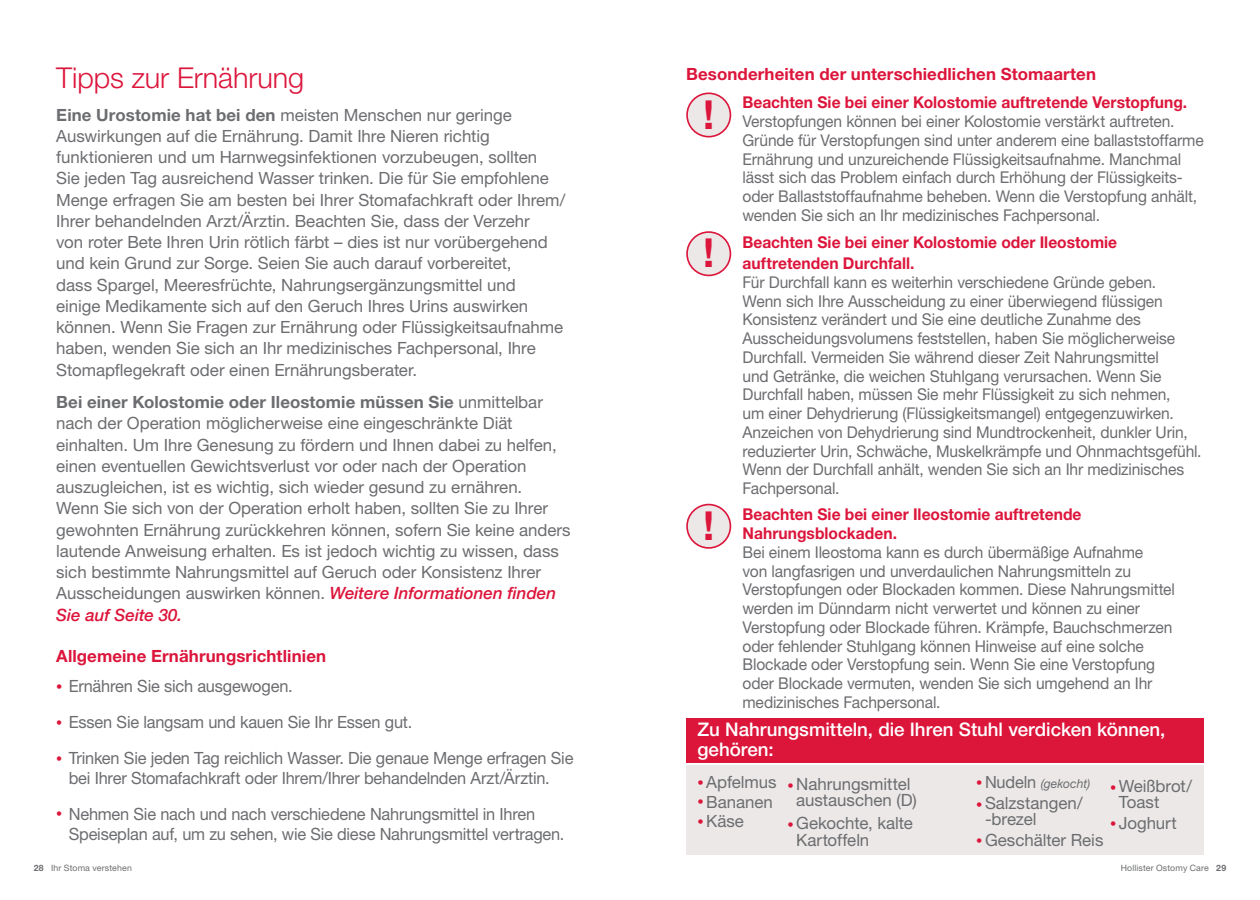
<style>
.page{position:relative;width:1260px;height:900px;background:#fff}
.page>*{position:absolute;margin:0;border:0;box-sizing:border-box;transform-origin:0 0}
.Subhead-Red{font:700 40px "Helvetica Neue LT Pro";color:#dc153b}
.Subhead-Red-2{font:300 28.75px "Helvetica Neue LT Pro";letter-spacing:-.005em;color:#dc153b}
.Subhead-Red-3{font:500 18.75px/20px "Helvetica Neue LT Pro";color:#fff}
.Subhead-Red-4{font:16.88px/21.2px "Helvetica Neue LT Pro";letter-spacing:-.005em;color:#6c6d70}
.Body{font:16.88px/20px "Helvetica Neue LT Pro";letter-spacing:-.015em;color:#6c6d70}
.Subhead-Red-5{font:700 16.88px "Helvetica Neue LT Pro";letter-spacing:.005em;color:#dc153b}
.Subhead-Red-6{font:16.25px/18.8px "Helvetica Neue LT Pro";letter-spacing:-.01em;color:#6c6d70;scale:.96 1}
.Subhead-Red-7{font:700 16.25px/21.2px "Helvetica Neue LT Pro";color:#dc153b;scale:.96 1}
.Subhead-Red-8{font:italic 12.5px "Helvetica Neue LT Pro";letter-spacing:.005em;color:#6c6d70}
.Body-2{font:8.75px "Helvetica Neue LT Pro";letter-spacing:.02em;color:#6c6d70}
.s1{font-weight:700}
.s2{font-family:"Helvetica Neue LT Com";font-weight:500;font-style:italic;color:#dc153b}
.s3{font-size:12.5px;color:#dc153b}
.s4{font-style:normal;color:#dc153b}
.s5{font-style:normal;font-size:16.88px}
</style>
<div class="page">
<div style="left:687px;top:93px;width:43px;height:44px;background:#ebe8e7;border-radius:50%"></div>
<div style="left:686px;top:92px;width:45px;height:45px;border:2px solid #dc153b;border-radius:50%"></div>
<div style="left:687px;top:505px;width:43px;height:43px;background:#ebe8e7;border-radius:50%"></div>
<div style="left:686px;top:504px;width:45px;height:45px;border:2px solid #dc153b;border-radius:50%"></div>
<div style="left:687px;top:232px;width:43px;height:43px;background:#ebe8e7;border-radius:50%"></div>
<div style="left:686px;top:231px;width:45px;height:45px;border:2px solid #dc153b;border-radius:50%"></div>
<div style="left:686px;top:766px;width:518px;height:89px;background:#ebe8e7"></div>
<div style="left:686px;top:718px;width:518px;height:45px;background:#dc153b"></div>
<p class="Subhead-Red-2" style="left:56px;top:60px;width:249px">Tipps zur Ernährung</p>
<p class="Subhead-Red-4" style="left:56px;top:104px;width:511px"><span class="s1">Eine Urostomie hat bei den</span> meisten Menschen nur geringe Auswirkungen auf die Ernährung. Damit Ihre Nieren richtig funktionieren und um Harnwegsinfektionen vorzubeugen, sollten<br>Sie jeden Tag ausreichend Wasser trinken. Die für Sie empfohlene Menge erfragen Sie am besten bei Ihrer Stomafachkraft oder Ihrem/ Ihrer behandelnden Arzt/Ärztin. Beachten Sie, dass der Verzehr<br>von roter Bete Ihren Urin rötlich färbt – dies ist nur vorübergehend und kein Grund zur Sorge. Seien Sie auch darauf vorbereitet,<br>dass Spargel, Meeresfrüchte, Nahrungsergänzungsmittel und<br>einige Medikamente sich auf den Geruch Ihres Urins auswirken können. Wenn Sie Fragen zur Ernährung oder Flüssigkeitsaufnahme haben, wenden Sie sich an Ihr medizinisches Fachpersonal, Ihre Stomapflegekraft oder einen Ernährungsberater.</p>
<p class="Subhead-Red-4" style="left:56px;top:391px;width:516px"><span class="s1">Bei einer Kolostomie oder Ileostomie müssen Sie</span> unmittelbar nach der Operation möglicherweise eine eingeschränkte Diät einhalten. Um Ihre Genesung zu fördern und Ihnen dabei zu helfen, einen eventuellen Gewichtsverlust vor oder nach der Operation auszugleichen, ist es wichtig, sich wieder gesund zu ernähren.<br>Wenn Sie sich von der Operation erholt haben, sollten Sie zu Ihrer gewohnten Ernährung zurückkehren können, sofern Sie keine anders lautende Anweisung erhalten. Es ist jedoch wichtig zu wissen, dass sich bestimmte Nahrungsmittel auf Geruch oder Konsistenz Ihrer Ausscheidungen auswirken können. <span class="s2">Weitere Informationen finden Sie auf Seite 30.</span></p>
<p class="Subhead-Red-5" style="left:56px;top:645px;width:271px">Allgemeine Ernährungsrichtlinien</p>
<p class="Subhead-Red-4" style="left:56px;top:676px;width:238px"><span class="s3">•</span> Ernähren Sie sich ausgewogen.</p>
<p class="Body" style="left:56px;top:712px;width:358px"><span class="s3">•</span> Essen Sie langsam und kauen Sie Ihr Essen gut.</p>
<p class="Body" style="left:69px;top:748px;width:506px;text-indent:-12px"><span class="s3">•</span> Trinken Sie jeden Tag reichlich Wasser. Die genaue Menge erfragen Sie bei Ihrer Stomafachkraft oder Ihrem/Ihrer behandelnden Arzt/Ärztin.</p>
<p class="Body" style="left:69px;top:803px;width:497px;text-indent:-12px"><span class="s3">•</span> Nehmen Sie nach und nach verschiedene Nahrungsmittel in Ihren<br>Speiseplan auf, um zu sehen, wie Sie diese Nahrungsmittel vertragen.</p>
<p class="Body-2" style="left:34px;top:863px;width:100px"><span class="s1">28</span> Ihr Stoma verstehen</p>
<p class="Subhead-Red-5" style="left:686px;top:63px;width:411px">Besonderheiten der unterschiedlichen Stomaarten</p>
<p class="Subhead-Red" style="left:703px;top:90px;width:13px">!</p>
<p class="Subhead-Red-7" style="left:742px;top:92px;width:465px">Beachten Sie bei einer Kolostomie auftretende Verstopfung.</p>
<p class="Subhead-Red-6" style="left:742px;top:112px;width:482px">Verstopfungen können bei einer Kolostomie verstärkt auftreten.<br>Gründe für Verstopfungen sind unter anderem eine ballaststoffarme Ernährung und unzureichende Flüssigkeitsaufnahme. Manchmal lässt sich das Problem einfach durch Erhöhung der Flüssigkeits&shy;oder Ballaststoffaufnahme beheben. Wenn die Verstopfung anhält, wenden Sie sich an Ihr medizinisches Fachpersonal.</p>
<p class="Subhead-Red" style="left:703px;top:228px;width:13px">!</p>
<p class="Subhead-Red-7" style="left:742px;top:231px;width:392px">Beachten Sie bei einer Kolostomie oder Ileostomie auftretenden Durchfall.</p>
<p class="Subhead-Red-6" style="left:742px;top:272px;width:480px">Für Durchfall kann es weiterhin verschiedene Gründe geben.<br>Wenn sich Ihre Ausscheidung zu einer überwiegend flüssigen Konsistenz verändert und Sie eine deutliche Zunahme des Ausscheidungsvolumens feststellen, haben Sie möglicherweise Durchfall. Vermeiden Sie während dieser Zeit Nahrungsmittel<br>und Getränke, die weichen Stuhlgang verursachen. Wenn Sie Durchfall haben, müssen Sie mehr Flüssigkeit zu sich nehmen,<br>um einer Dehydrierung (Flüssigkeitsmangel) entgegenzuwirken.<br>Anzeichen von Dehydrierung sind Mundtrockenheit, dunkler Urin, reduzierter Urin, Schwäche, Muskelkrämpfe und Ohnmachtsgefühl.<br>Wenn der Durchfall anhält, wenden Sie sich an Ihr medizinisches Fachpersonal.</p>
<p class="Subhead-Red" style="left:703px;top:501px;width:13px">!</p>
<p class="Subhead-Red-7" style="left:742px;top:505px;width:355px;line-height:18.8px">Beachten Sie bei einer Ileostomie auftretende<br>Nahrungsblockaden.</p>
<p class="Subhead-Red-6" style="left:742px;top:542px;width:452px">Bei einem Ileostoma kann es durch übermäßige Aufnahme<br>von langfasrigen und unverdaulichen Nahrungsmitteln zu Verstopfungen oder Blockaden kommen. Diese Nahrungsmittel werden im Dünndarm nicht verwertet und können zu einer Verstopfung oder Blockade führen. Krämpfe, Bauchschmerzen oder fehlender Stuhlgang können Hinweise auf eine solche Blockade oder Verstopfung sein. Wenn Sie eine Verstopfung oder Blockade vermuten, wenden Sie sich umgehend an Ihr medizinisches Fachpersonal.</p>
<p class="Subhead-Red-3" style="left:698px;top:719px;width:470px">Zu Nahrungsmitteln, die Ihren Stuhl verdicken können, gehören:</p>
<p class="Subhead-Red-4" style="left:698px;top:771px;width:81px"><span class="s3">•</span> Apfelmus</p>
<p class="Subhead-Red-4" style="left:698px;top:791px;width:77px"><span class="s3">•</span> Bananen</p>
<p class="Subhead-Red-4" style="left:698px;top:810px;width:48px"><span class="s3">•</span> Käse</p>
<p class="Subhead-Red-4" style="left:788px;top:775px;width:131px;line-height:16.2px;text-align:center"><span class="s3">•</span> Nahrungsmittel austauschen (D)</p>
<p class="Subhead-Red-4" style="left:796px;top:814px;width:118px;line-height:17.5px;text-indent:-9px"><span class="s3">•</span> Gekochte, kalte<br>Kartoffeln</p>
<p class="Subhead-Red-8" style="left:976px;top:776px;width:115px"><span class="s4">•</span> <span class="s5">Nudeln</span> (gekocht)</p>
<p class="Subhead-Red-4" style="left:985px;top:795px;width:99px;line-height:16.2px;text-indent:-9px"><span class="s3">•</span> Salzstangen/ -brezel</p>
<p class="Subhead-Red-4" style="left:976px;top:829px;width:129px"><span class="s3">•</span> Geschälter Reis</p>
<p class="Subhead-Red-4" style="left:1119px;top:778px;width:75px;line-height:16.2px;text-indent:-9px"><span class="s3">•</span> Weißbrot/<br>Toast</p>
<p class="Subhead-Red-4" style="left:1110px;top:812px;width:68px"><span class="s3">•</span> Joghurt</p>
<p class="Body-2" style="left:1121px;top:863px;width:107px">Hollister Ostomy Care <span class="s1">29</span></p>
</div>
